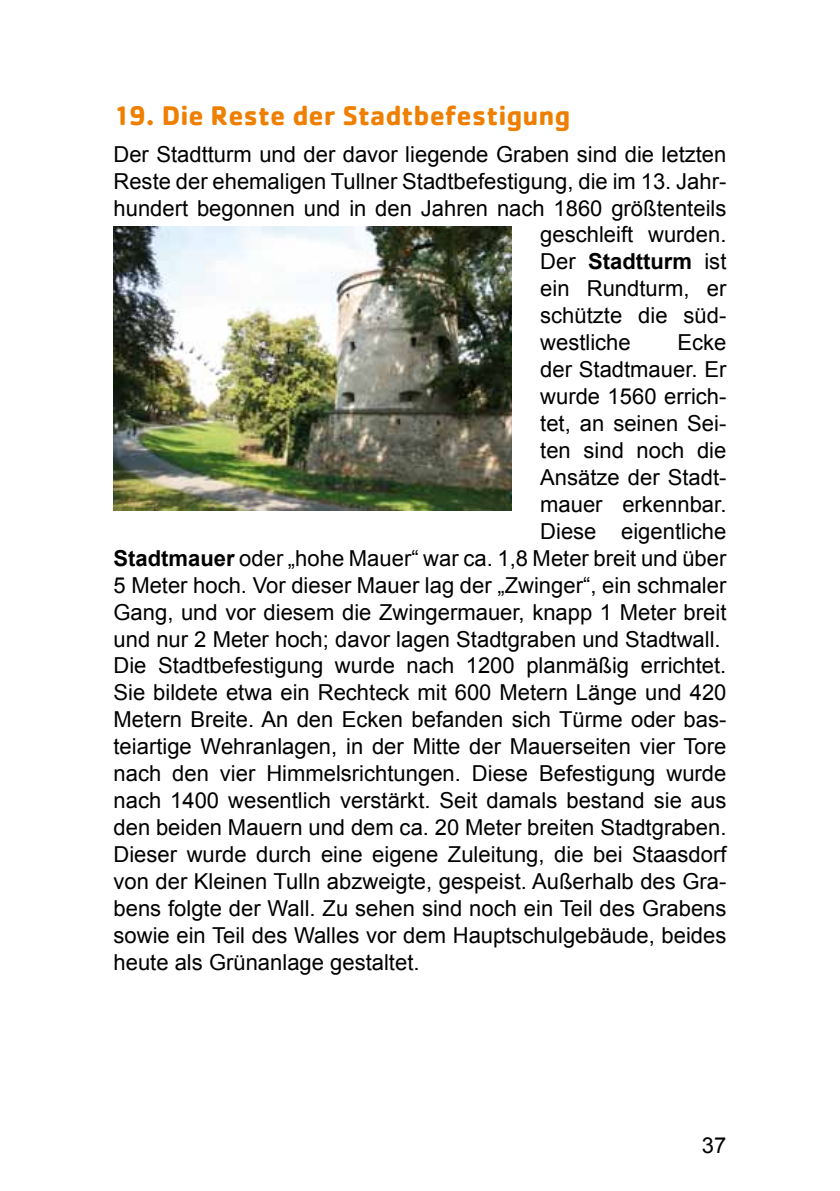
<style>
.page{position:relative;width:840px;height:1191px;background:#fff}
.page>*{position:absolute;margin:0;border:0;box-sizing:border-box;transform-origin:0 0}
.t1{font:700 28px "Cachet Std";color:#ee7f00}
.t2{font:22px "Arial";color:#000}
.t3{font:700 22px "Arial";color:#000}
.s1{font-weight:400}
.s2{font-weight:700}
</style>
<div class="page">
<img style="left:113px;top:227px;width:398px;height:283px">
<p class="t1" style="left:113px;top:97px;width:458px">19. Die Reste der Stadtbefestigung</p>
<p class="t2" style="left:113px;top:139px;width:614px">Der Stadtturm und der davor liegende Graben sind die letzten</p>
<p class="t2" style="left:113px;top:166px;width:614px">Reste der ehemaligen Tullner Stadtbefestigung, die im 13. Jahr-</p>
<p class="t2" style="left:113px;top:193px;width:614px">hundert begonnen und in den Jahren nach 1860 größtenteils</p>
<p class="t2" style="left:540px;top:220px;width:188px">geschleift wurden.</p>
<p class="t3" style="left:540px;top:247px;width:188px"><span class="s1">Der</span> Stadtturm <span class="s1">ist</span></p>
<p class="t2" style="left:540px;top:274px;width:188px">ein Rundturm, er</p>
<p class="t2" style="left:540px;top:301px;width:188px">schützte die süd-</p>
<p class="t2" style="left:540px;top:328px;width:92px">westliche</p>
<p class="t2" style="left:677px;top:328px;width:50px">Ecke</p>
<p class="t2" style="left:540px;top:355px;width:188px">der Stadtmauer. Er</p>
<p class="t2" style="left:540px;top:382px;width:188px">wurde 1560 errich-</p>
<p class="t2" style="left:540px;top:409px;width:188px">tet, an seinen Sei-</p>
<p class="t2" style="left:540px;top:436px;width:188px">ten sind noch die</p>
<p class="t2" style="left:540px;top:463px;width:188px">Ansätze der Stadt-</p>
<p class="t2" style="left:540px;top:490px;width:188px">mauer erkennbar.</p>
<p class="t2" style="left:540px;top:516px;width:187px">Diese eigentliche</p>
<p class="t2" style="left:113px;top:543px;width:614px"><span class="s2">Stadtmauer</span> oder „hohe Mauer“ war ca. 1,8 Meter breit und über</p>
<p class="t2" style="left:113px;top:570px;width:614px">5 Meter hoch. Vor dieser Mauer lag der „Zwinger“, ein schmaler</p>
<p class="t2" style="left:113px;top:597px;width:614px">Gang, und vor diesem die Zwingermauer, knapp 1 Meter breit</p>
<p class="t2" style="left:113px;top:624px;width:608px">und nur 2 Meter hoch; davor lagen Stadtgraben und Stadtwall.</p>
<p class="t2" style="left:113px;top:651px;width:614px">Die Stadtbefestigung wurde nach 1200 planmäßig errichtet.</p>
<p class="t2" style="left:113px;top:678px;width:614px">Sie bildete etwa ein Rechteck mit 600 Metern Länge und 420</p>
<p class="t2" style="left:113px;top:705px;width:614px">Metern Breite. An den Ecken befanden sich Türme oder bas-</p>
<p class="t2" style="left:113px;top:732px;width:614px">teiartige Wehranlagen, in der Mitte der Mauerseiten vier Tore</p>
<p class="t2" style="left:113px;top:759px;width:614px">nach den vier Himmelsrichtungen. Diese Befestigung wurde</p>
<p class="t2" style="left:113px;top:786px;width:614px">nach 1400 wesentlich verstärkt. Seit damals bestand sie aus</p>
<p class="t2" style="left:113px;top:813px;width:614px">den beiden Mauern und dem ca. 20 Meter breiten Stadtgraben.</p>
<p class="t2" style="left:113px;top:840px;width:614px">Dieser wurde durch eine eigene Zuleitung, die bei Staasdorf</p>
<p class="t2" style="left:113px;top:866px;width:614px">von der Kleinen Tulln abzweigte, gespeist. Außerhalb des Gra-</p>
<p class="t2" style="left:113px;top:893px;width:614px">bens folgte der Wall. Zu sehen sind noch ein Teil des Grabens</p>
<p class="t2" style="left:113px;top:920px;width:614px">sowie ein Teil des Walles vor dem Hauptschulgebäude, beides</p>
<p class="t2" style="left:113px;top:947px;width:307px">heute als Grünanlage gestaltet.</p>
<p class="t2" style="left:701px;top:1131px;width:26px">37</p>
</div>
